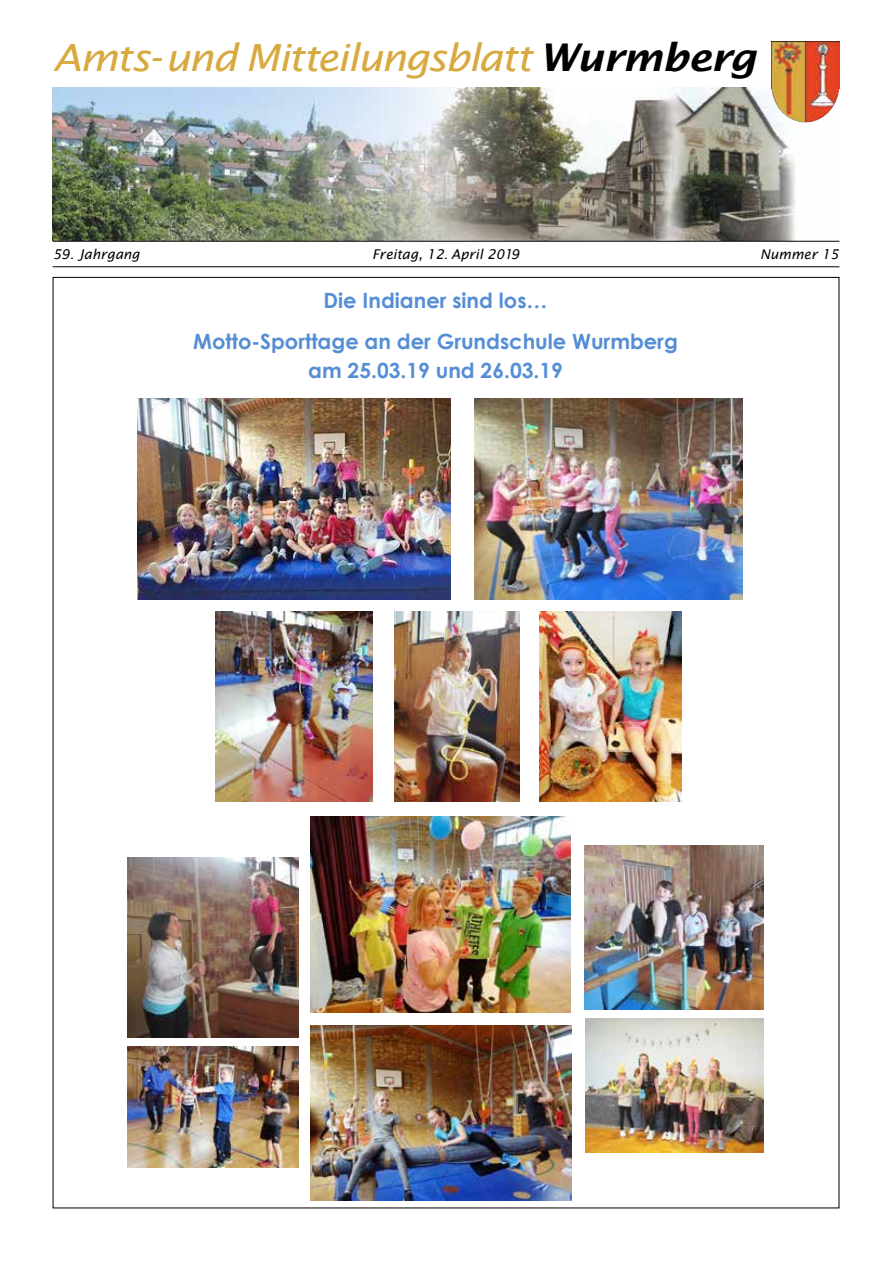
<style>
.page{position:relative;width:893px;height:1263px;background:#fff}
.page>*{position:absolute;margin:0;border:0;box-sizing:border-box;transform-origin:0 0}
.t1{font:italic 37.5px "Lucida Sans";letter-spacing:-.045em;color:#d7a93f;scale:1.1 1}
.t2{font:700 21px/41.2px "Century Gothic";color:#558ed5;text-align:center}
.t3{font:italic 13.5px "Lucida Sans";color:#000}
.s1{font-weight:600;font-size:38.25px;color:#000}
</style>
<div class="page">
<img style="left:53px;top:88px;width:786px;height:153px">
<img style="left:771px;top:41px;width:68px;height:6px">
<img style="left:771px;top:47px;width:68px;height:75px">
<hr style="left:53px;top:241px;width:786px;height:1px;background:#000">
<hr style="left:53px;top:266px;width:786px;height:1px;background:#000">
<img style="left:310px;top:817px;width:261px;height:195px">
<img style="left:310px;top:1026px;width:262px;height:174px">
<img style="left:127px;top:1047px;width:171px;height:121px">
<img style="left:474px;top:399px;width:268px;height:201px">
<img style="left:127px;top:858px;width:172px;height:180px">
<img style="left:585px;top:1018px;width:179px;height:134px">
<img style="left:216px;top:611px;width:156px;height:190px">
<img style="left:540px;top:611px;width:142px;height:190px">
<img style="left:394px;top:611px;width:125px;height:190px">
<img style="left:584px;top:845px;width:180px;height:164px">
<img style="left:138px;top:399px;width:312px;height:201px">
<h1 class="t1" style="left:53px;top:36px;width:641px">Amts-und Mitteilungsblatt <span class="s1">Wurmberg</span></h1>
<p class="t3" style="left:53px;top:246px;width:89px">59. Jahrgang</p>
<p class="t3" style="left:372px;top:246px;width:149px">Freitag, 12. April 2019</p>
<p class="t3" style="left:760px;top:246px;width:80px">Nummer 15</p>
<p class="t2" style="left:193px;top:278px;width:486px">Die Indianer sind los…<br>Motto-Sporttage an der Grundschule Wurmberg</p>
<p class="t2" style="left:308px;top:349px;width:256px">am 25.03.19 und 26.03.19</p>
</div>
